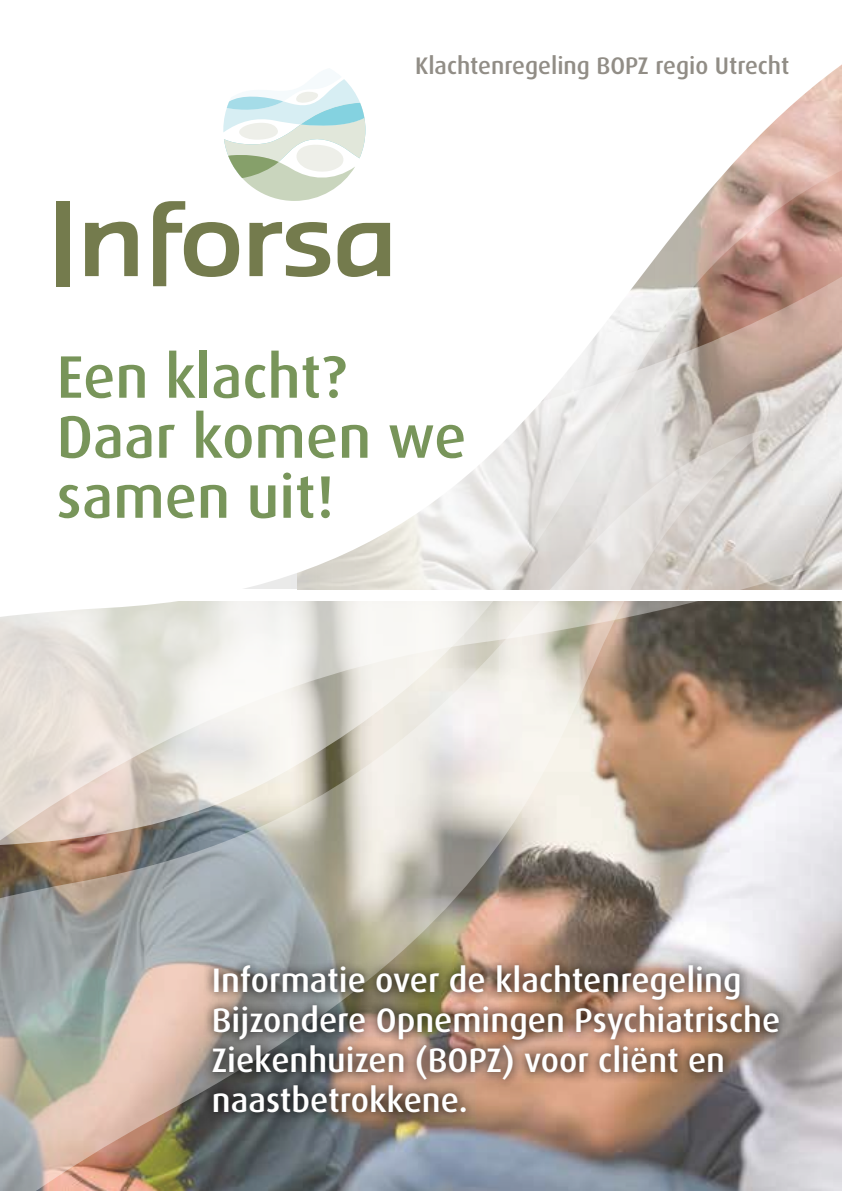
<style>
.page{position:relative;width:842px;height:1191px;background:#fff}
.page>*{position:absolute;margin:0;border:0;box-sizing:border-box;transform-origin:0 0}
.t1{font:500 60px/60px "Dax OT";color:#78955a}
.t2{font:500 34px/40px "Dax OT";color:#fff}
.t3{font:500 24px "Dax OT";color:#918d86}
</style>
<div class="page">
<img style="left:0;top:64px;width:842px;height:1127px">
<svg style="left:85px;top:221px;width:53px;height:55px"></svg>
<div style="left:57px;top:201px;width:13px;height:85px;background:#747b4d"></div>
<svg style="left:153px;top:68px;width:237px;height:218px"></svg>
<img style="left:203px;top:955px;width:586px;height:168px">
<p class="t3" style="left:415px;top:43px;width:376px">Klachtenregeling BOPZ regio Utrecht</p>
<h1 class="t1" style="left:57px;top:336px;width:411px">Een klacht?<br>Daar komen we samen uit!</h1>
<p class="t2" style="left:212px;top:954px;width:570px">Informatie over de klachtenregeling Bijzondere Opnemingen Psychiatrische Ziekenhuizen (BOPZ) voor cliënt en naastbetrokkene.</p>
</div>
